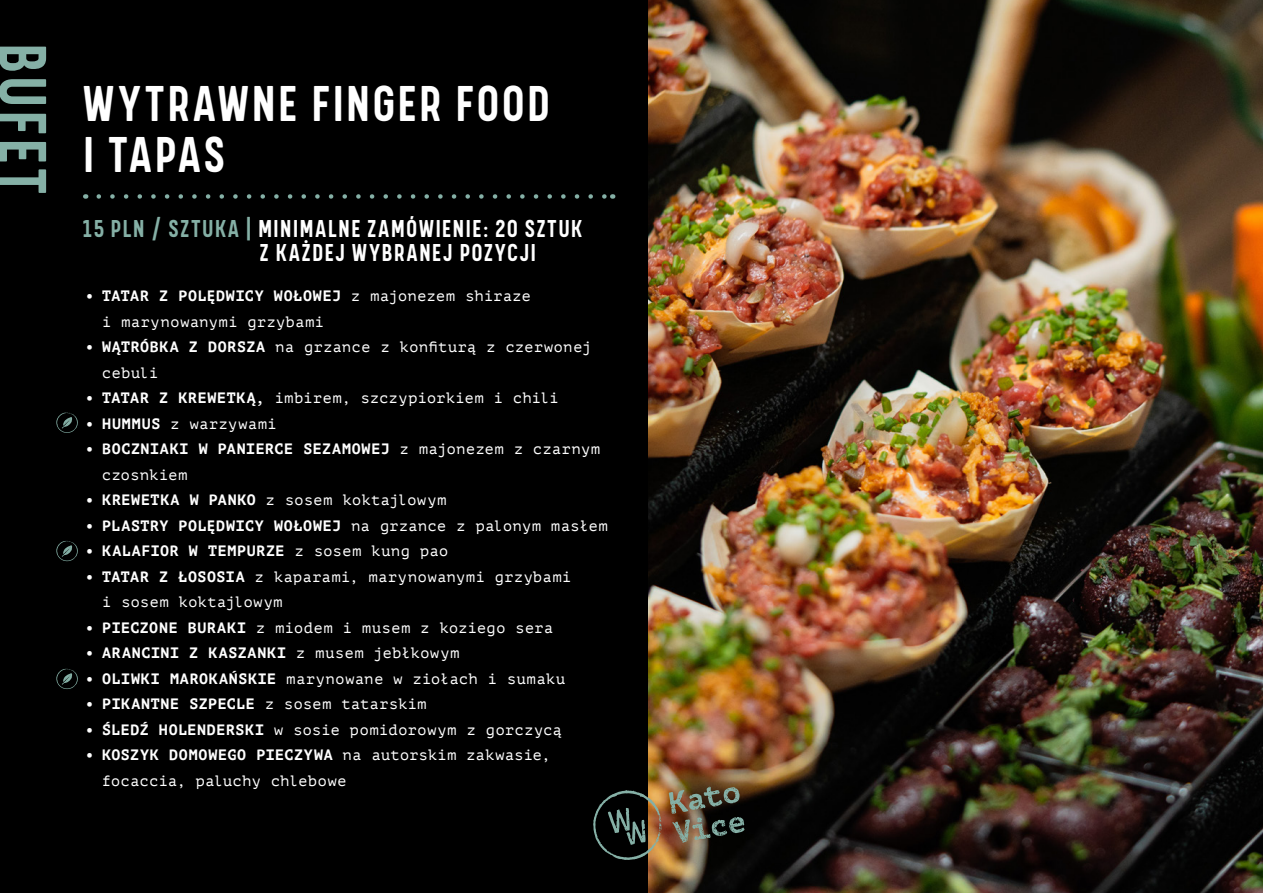
<style>
.page{position:relative;width:1263px;height:893px;background:#000}
.page>*{position:absolute;margin:0;border:0;box-sizing:border-box;transform-origin:0 0}
.t1{font:700 66px "Kelpt A3";letter-spacing:.045em;color:#85b0a6}
.t2{font:700 49.5px/51px "Kelpt A3";letter-spacing:.045em;color:#fff}
.t3{font:700 24px/24px "Kelpt A3";letter-spacing:.055em;color:#fff}
.t4{font:15px/25.5px "PT Mono";letter-spacing:.04em;color:#fff}
.t5{font:700 15px/25.5px "PT Mono";letter-spacing:.045em;color:#fff}
.s1{color:#85b0a6}
.s2{font-weight:700}
.s3{font-weight:400}
</style>
<div class="page">
<img style="left:648px;top:0;width:615px;height:893px">
<svg style="left:593px;top:790px;width:69px;height:70px"></svg>
<img style="left:669px;top:786px;width:75px;height:57px">
<svg style="left:99px;top:194px;width:506px;height:5px"></svg>
<svg style="left:56px;top:412px;width:22px;height:21px"></svg>
<svg style="left:56px;top:541px;width:22px;height:20px"></svg>
<svg style="left:56px;top:669px;width:22px;height:20px"></svg>
<h1 class="t1" style="left:63px;top:43px;width:153px;rotate:90deg">BUFET</h1>
<h2 class="t2" style="left:83px;top:76px;width:469px">WYTRAWNE FINGER FOOD<br>I TAPAS</h2>
<h3 class="t3" style="left:260px;top:216px;width:324px;text-indent:-177px"><span class="s1">15 PLN / SZTUKA |</span> MINIMALNE ZAMÓWIENIE: 20 SZTUK<br>Z KAŻDEJ WYBRANEJ POZYCJI</h3>
<p class="t4" style="left:102px;top:283px;width:430px;text-indent:-17px"><span class="s2">• TATAR Z POLĘDWICY WOŁOWEJ</span> z majonezem shiraze i marynowanymi grzybami</p>
<p class="t4" style="left:102px;top:334px;width:491px;text-indent:-17px"><span class="s2">• WĄTRÓBKA Z DORSZA</span> na grzance z konfiturą z czerwonej cebuli</p>
<p class="t4" style="left:85px;top:385px;width:475px"><span class="s2">• TATAR Z KREWETKĄ,</span> imbirem, szczypiorkiem i chili</p>
<p class="t4" style="left:85px;top:411px;width:193px"><span class="s2">• HUMMUS</span> z warzywami</p>
<p class="t5" style="left:102px;top:436px;width:499px;text-indent:-17px">• BOCZNIAKI W PANIERCE SEZAMOWEJ <span class="s3">z majonezem z czarnym czosnkiem</span></p>
<p class="t4" style="left:85px;top:487px;width:363px"><span class="s2">• KREWETKA W PANKO</span> z sosem koktajlowym</p>
<p class="t5" style="left:85px;top:513px;width:524px">• PLASTRY POLĘDWICY WOŁOWEJ <span class="s3">na grzance z palonym masłem</span></p>
<p class="t5" style="left:85px;top:538px;width:364px">• KALAFIOR W TEMPURZE <span class="s3">z sosem kung pao</span></p>
<p class="t4" style="left:102px;top:564px;width:470px;text-indent:-17px"><span class="s2">• TATAR Z ŁOSOSIA</span> z kaparami, marynowanymi grzybami i sosem koktajlowym</p>
<p class="t4" style="left:85px;top:615px;width:469px"><span class="s2">• PIECZONE BURAKI</span> z miodem i musem z koziego sera</p>
<p class="t5" style="left:85px;top:640px;width:376px">• ARANCINI Z KASZANKI <span class="s3">z musem jebłkowym</span></p>
<p class="t4" style="left:85px;top:666px;width:481px"><span class="s2">• OLIWKI MAROKAŃSKIE</span> marynowane w ziołach i sumaku</p>
<p class="t5" style="left:85px;top:691px;width:343px">• PIKANTNE SZPECLE <span class="s3">z sosem tatarskim</span></p>
<p class="t4" style="left:85px;top:717px;width:478px"><span class="s2">• ŚLEDŹ HOLENDERSKI</span> w sosie pomidorowym z gorczycą</p>
<p class="t4" style="left:102px;top:742px;width:450px;text-indent:-17px"><span class="s2">• KOSZYK DOMOWEGO PIECZYWA</span> na autorskim zakwasie, focaccia, paluchy chlebowe</p>
</div>
